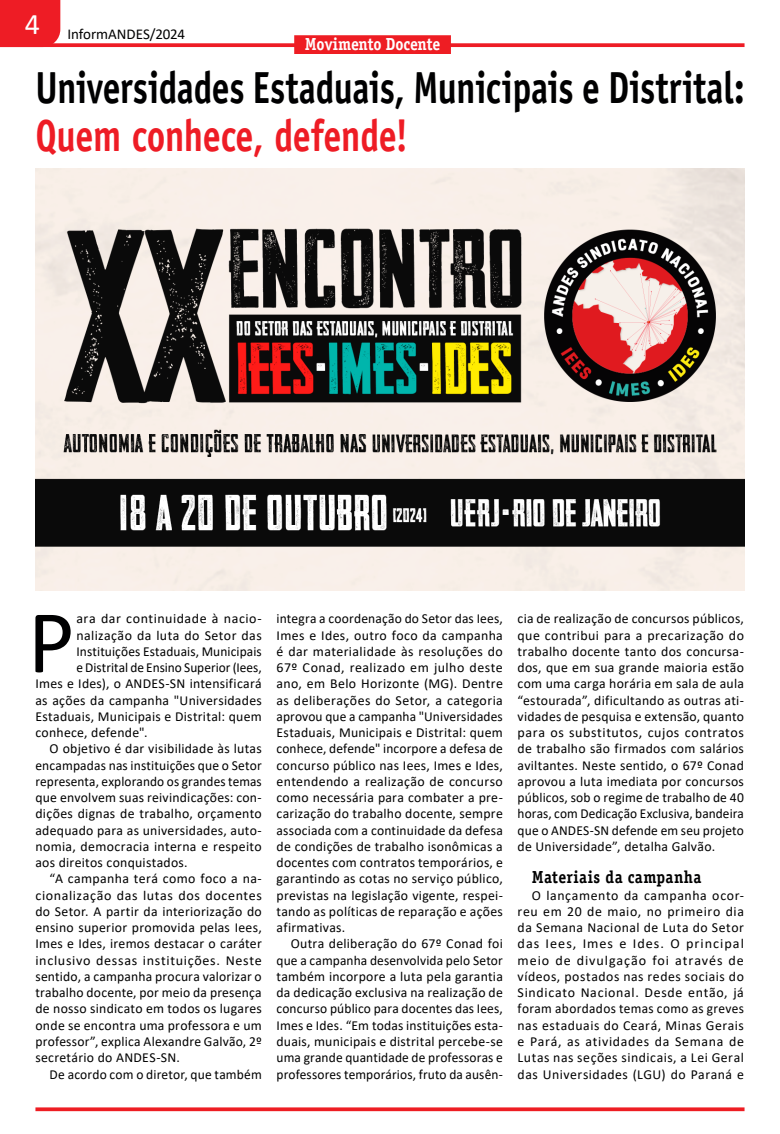
<style>
.page{position:relative;width:780px;height:1134px;background:#fff}
.page>*{position:absolute;margin:0;border:0;box-sizing:border-box;transform-origin:0 0}
.MATERIA{font:90.5px "Calibri";color:#000001}
.TITULO_36{font:700 45px/47.5px "Officina Sans Std";letter-spacing:-.01em;color:#000001;scale:.79 1}
.t1{font:30px "Calibri";color:#fff}
.MATERIA-2{font:700 17.5px "Officina Serif Std";letter-spacing:.025em;color:#000001;scale:.9 1}
.EDITORIA{font:700 17.5px "Officina Serif Std";letter-spacing:-.015em;color:#fff;scale:.9 1}
.t2{font:15px "Calibri";letter-spacing:-.01em;color:#000001}
.MATERIA-3{font:13.75px/16.2px "Calibri";letter-spacing:.02em;color:#000001;text-align:justify}
.s1{color:#ee1c25}
</style>
<div class="page">
<svg style="left:35px;top:1107px;width:709px;height:4px;background:#ef343a"></svg>
<svg style="left:60px;top:43px;width:684px;height:4px;background:#ef2c34"></svg>
<div style="left:0;top:0;width:60px;height:47px;background:#ee1c25"></div>
<div style="left:294px;top:35px;width:157px;height:19px;background:#ee1d23"></div>
<img style="left:35px;top:168px;width:709px;height:422px">
<p class="t1" style="left:25px;top:4px;width:17px">4</p>
<p class="t2" style="left:67px;top:24px;width:119px">InformANDES/2024</p>
<p class="TITULO_36" style="left:35px;top:64px;width:899px">Universidades Estaduais, Municipais e Distrital:<br><span class="s1">Quem conhece, defende!</span></p>
<p class="EDITORIA" style="left:305px;top:34px;width:152px">Movimento Docente</p>
<p class="MATERIA" style="left:28px;top:579px;width:48px">P</p>
<p class="MATERIA-3" style="left:76px;top:610px;width:187px">ara dar continuidade à nacio-</p>
<p class="MATERIA-3" style="left:76px;top:627px;width:187px">nalização da luta do Setor das</p>
<p class="MATERIA-3" style="left:76px;top:643px;width:187px">Instituições Estaduais, Municipais</p>
<p class="MATERIA-3" style="left:76px;top:659px;width:187px">e Distrital de Ensino Superior (Iees,</p>
<p class="MATERIA-3" style="left:35px;top:675px;width:228px">Imes e Ides), o ANDES-SN intensificará</p>
<p class="MATERIA-3" style="left:35px;top:692px;width:228px">as ações da campanha "Universidades</p>
<p class="MATERIA-3" style="left:35px;top:708px;width:228px">Estaduais, Municipais e Distrital: quem</p>
<p class="MATERIA-3" style="left:35px;top:724px;width:114px">conhece, defende".</p>
<p class="MATERIA-3" style="left:35px;top:740px;width:228px;text-indent:14px">O objetivo é dar visibilidade às lutas encampadas nas instituições que o Setor representa, explorando os grandes temas que envolvem suas reivindicações: con&shy;dições dignas de trabalho, orçamento adequado para as universidades, auto&shy;nomia, democracia interna e respeito aos direitos conquistados.</p>
<p class="MATERIA-3" style="left:35px;top:870px;width:228px;text-indent:14px">“A campanha terá como foco a na&shy;cionalização das lutas dos docentes do Setor. A partir da interiorização do ensino superior promovida pelas Iees, Imes e Ides, iremos destacar o caráter inclusivo dessas instituições. Neste sentido, a campanha procura valorizar o trabalho docente, por meio da presença de nosso sindicato em todos os lugares onde se encontra uma professora e um professor”, explica Alexandre Galvão, 2º secretário do ANDES-SN.</p>
<p class="MATERIA-3" style="left:50px;top:1065px;width:214px">De acordo com o diretor, que também</p>
<p class="MATERIA-3" style="left:276px;top:610px;width:228px">integra a coordenação do Setor das Iees, Imes e Ides, outro foco da campanha é dar materialidade às resoluções do 67º Conad, realizado em julho deste ano, em Belo Horizonte (MG). Dentre as deliberações do Setor, a categoria aprovou que a campanha "Universidades Estaduais, Municipais e Distrital: quem conhece, defende" incorpore a defesa de concurso público nas Iees, Imes e Ides, entendendo a realização de concurso como necessária para combater a pre&shy;carização do trabalho docente, sempre associada com a continuidade da defesa de condições de trabalho isonômicas a docentes com contratos temporários, e garantindo as cotas no serviço público, previstas na legislação vigente, respei&shy;tando as políticas de reparação e ações afirmativas.</p>
<p class="MATERIA-3" style="left:276px;top:935px;width:228px;text-indent:14px">Outra deliberação do 67º Conad foi que a campanha desenvolvida pelo Setor também incorpore a luta pela garantia da dedicação exclusiva na realização de concurso público para docentes das Iees, Imes e Ides. “Em todas instituições esta&shy;duais, municipais e distrital percebe-se uma grande quantidade de professoras e professores temporários, fruto da ausên-</p>
<p class="MATERIA-3" style="left:517px;top:610px;width:228px">cia de realização de concursos públicos, que contribui para a precarização do trabalho docente tanto dos concursa&shy;dos, que em sua grande maioria estão com uma carga horária em sala de aula “estourada”, dificultando as outras ati&shy;vidades de pesquisa e extensão, quanto para os substitutos, cujos contratos de trabalho são firmados com salários aviltantes. Neste sentido, o 67º Conad aprovou a luta imediata por concursos públicos, sob o regime de trabalho de 40 horas, com Dedicação Exclusiva, bandeira que o ANDES-SN defende em seu projeto de Universidade”, detalha Galvão.</p>
<p class="MATERIA-2" style="left:531px;top:866px;width:190px">Materiais da campanha</p>
<p class="MATERIA-3" style="left:517px;top:887px;width:228px;text-indent:14px">O lançamento da campanha ocor&shy;reu em 20 de maio, no primeiro dia da Semana Nacional de Luta do Setor das Iees, Imes e Ides. O principal meio de divulgação foi através de vídeos, postados nas redes sociais do Sindicato Nacional. Desde então, já foram abordados temas como as greves nas estaduais do Ceará, Minas Gerais e Pará, as atividades da Semana de Lutas nas seções sindicais, a Lei Geral das Universidades (LGU) do Paraná e</p>
</div>
